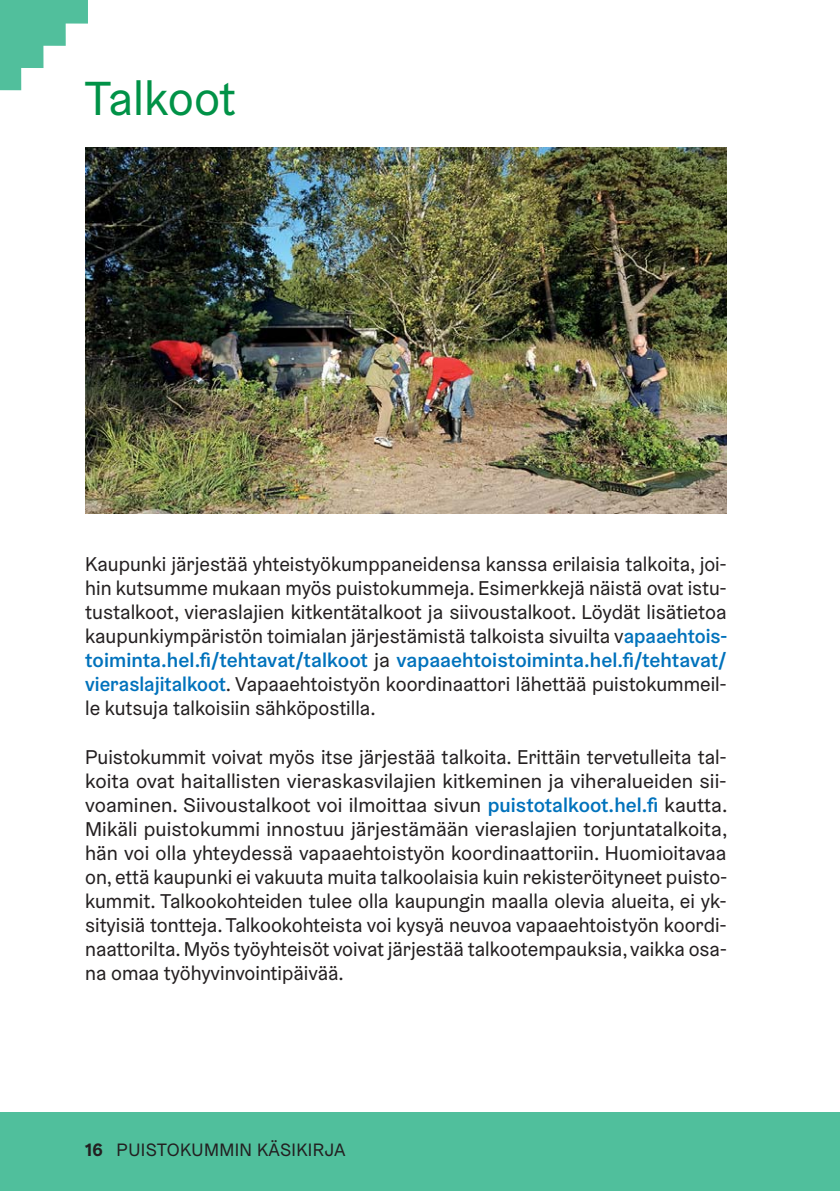
<style>
.page{position:relative;width:840px;height:1191px;background:#fff}
.page>*{position:absolute;margin:0;border:0;box-sizing:border-box;transform-origin:0 0}
.t1{font:48px "Helsinki Grotesk";color:#009247}
.t2{font:20px/24px "Helsinki Grotesk";color:#231f20;text-align:justify}
.t3{font:18px "Helsinki Grotesk";letter-spacing:.02em;color:#231f20}
.s1{font-weight:500;color:#0072bc}
.s2{font-weight:700}
</style>
<div class="page">
<div style="left:0;top:1112px;width:839px;height:79px;background:#50bf9c"></div>
<svg style="left:0;top:0;width:88px;height:91px"></svg>
<img style="left:85px;top:147px;width:641px;height:366px">
<h1 class="t1" style="left:85px;top:81px;width:152px">Talkoot</h1>
<p class="t2" style="left:85px;top:555px;width:643px">Kaupunki järjestää yhteistyökumppaneidensa kanssa erilaisia talkoita, joi&shy;hin kutsumme mukaan myös puistokummeja. Esimerkkejä näistä ovat istu&shy;tustalkoot, vieraslajien kitkentätalkoot ja siivoustalkoot. Löydät lisätietoa kaupunkiympäristön toimialan järjestämistä talkoista sivuilta v<span class="s1">apaaehtois&shy;toiminta.hel.fi/tehtavat/talkoot</span> ja <span class="s1">vapaaehtoistoiminta.hel.fi/tehtavat/ vieraslajitalkoot</span>. Vapaaehtoistyön koordinaattori lähettää puistokummeil&shy;le kutsuja talkoisiin sähköpostilla.</p>
<p class="t2" style="left:85px;top:747px;width:643px">Puistokummit voivat myös itse järjestää talkoita. Erittäin tervetulleita tal&shy;koita ovat haitallisten vieraskasvilajien kitkeminen ja viheralueiden sii&shy;voaminen. Siivoustalkoot voi ilmoittaa sivun <span class="s1">puistotalkoot.hel.fi</span> kautta.<br>Mikäli puistokummi innostuu järjestämään vieraslajien torjuntatalkoita, hän voi olla yhteydessä vapaaehtoistyön koordinaattoriin. Huomioitavaa on, että kaupunki ei vakuuta muita talkoolaisia kuin rekisteröityneet puisto - kummit. Talkookohteiden tulee olla kaupungin maalla olevia alueita, ei yk&shy;sityisiä tontteja. Talkookohteista voi kysyä neuvoa vapaaehtoistyön koordi&shy;naattorilta. Myös työyhteisöt voivat järjestää talkootempauksia, vaikka osa&shy;na omaa työhyvinvointipäivää.</p>
<p class="t3" style="left:85px;top:1143px;width:262px"><span class="s2">16</span> PUISTOKUMMIN KÄSIKIRJA</p>
</div>
